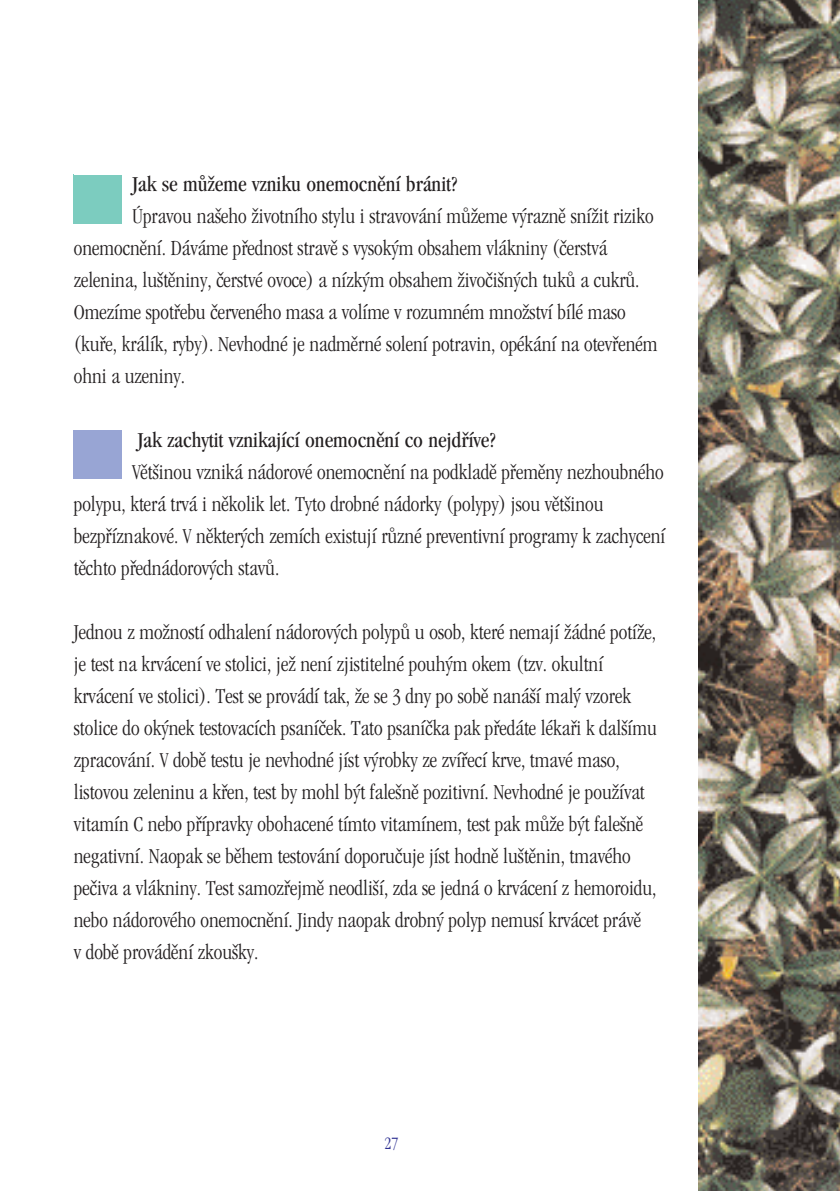
<style>
.page{position:relative;width:840px;height:1191px;background:#fff}
.page>*{position:absolute;margin:0;border:0;box-sizing:border-box;transform-origin:0 0}
.t1{font:300 22px/32px "Garamond Condensed CE";color:#231f20}
.t2{font:22px "Garamond Condensed CE";color:#231f20}
.t3{font:300 18px "Garamond Condensed CE";color:#2e3092}
</style>
<div class="page">
<img style="left:698px;top:1px;width:141px;height:1190px">
<div style="left:74px;top:175px;width:48px;height:48px;background:#7cccbf"></div>
<div style="left:74px;top:431px;width:48px;height:48px;background:#98a5d4"></div>
<p class="t2" style="left:132px;top:175px;width:326px">Jak se můžeme vzniku onemocnění bránit?</p>
<p class="t1" style="left:74px;top:202px;width:585px;text-indent:58px">Úpravou našeho životního stylu i stravování můžeme výrazně snížit riziko onemocnění. Dáváme přednost stravě s vysokým obsahem vlákniny (čerstvá zelenina, luštěniny, čerstvé ovoce) a nízkým obsahem živočišných tuků a cukrů.<br>Omezíme spotřebu červeného masa a volíme v rozumném množství bílé maso (kuře, králík, ryby). Nevhodné je nadměrné solení potravin, opékání na otevřeném ohni a uzeniny.</p>
<p class="t2" style="left:137px;top:431px;width:359px">Jak zachytit vznikající onemocnění co nejdříve?</p>
<p class="t1" style="left:74px;top:458px;width:593px;text-indent:58px">Většinou vzniká nádorové onemocnění na podkladě přeměny nezhoubného polypu, která trvá i několik let. Tyto drobné nádorky (polypy) jsou většinou bezpříznakové. V některých zemích existují různé preventivní programy k zachycení těchto přednádorových stavů.</p>
<p class="t1" style="left:74px;top:618px;width:584px">Jednou z možností odhalení nádorových polypů u osob, které nemají žádné potíže, je test na krvácení ve stolici, jež není zjistitelné pouhým okem (tzv. okultní krvácení ve stolici). Test se provádí tak, že se 3 dny po sobě nanáší malý vzorek stolice do okýnek testovacích psaníček. Tato psaníčka pak předáte lékaři k dalšímu zpracování. V době testu je nevhodné jíst výrobky ze zvířecí krve, tmavé maso, listovou zeleninu a křen, test by mohl být falešně pozitivní. Nevhodné je používat vitamín C nebo přípravky obohacené tímto vitamínem, test pak může být falešně negativní. Naopak se během testování doporučuje jíst hodně luštěnin, tmavého pečiva a vlákniny. Test samozřejmě neodliší, zda se jedná o krvácení z hemoroidu, nebo nádorového onemocnění. Jindy naopak drobný polyp nemusí krvácet právě<br>v době provádění zkoušky.</p>
<p class="t3" style="left:384px;top:1136px;width:16px">27</p>
</div>
